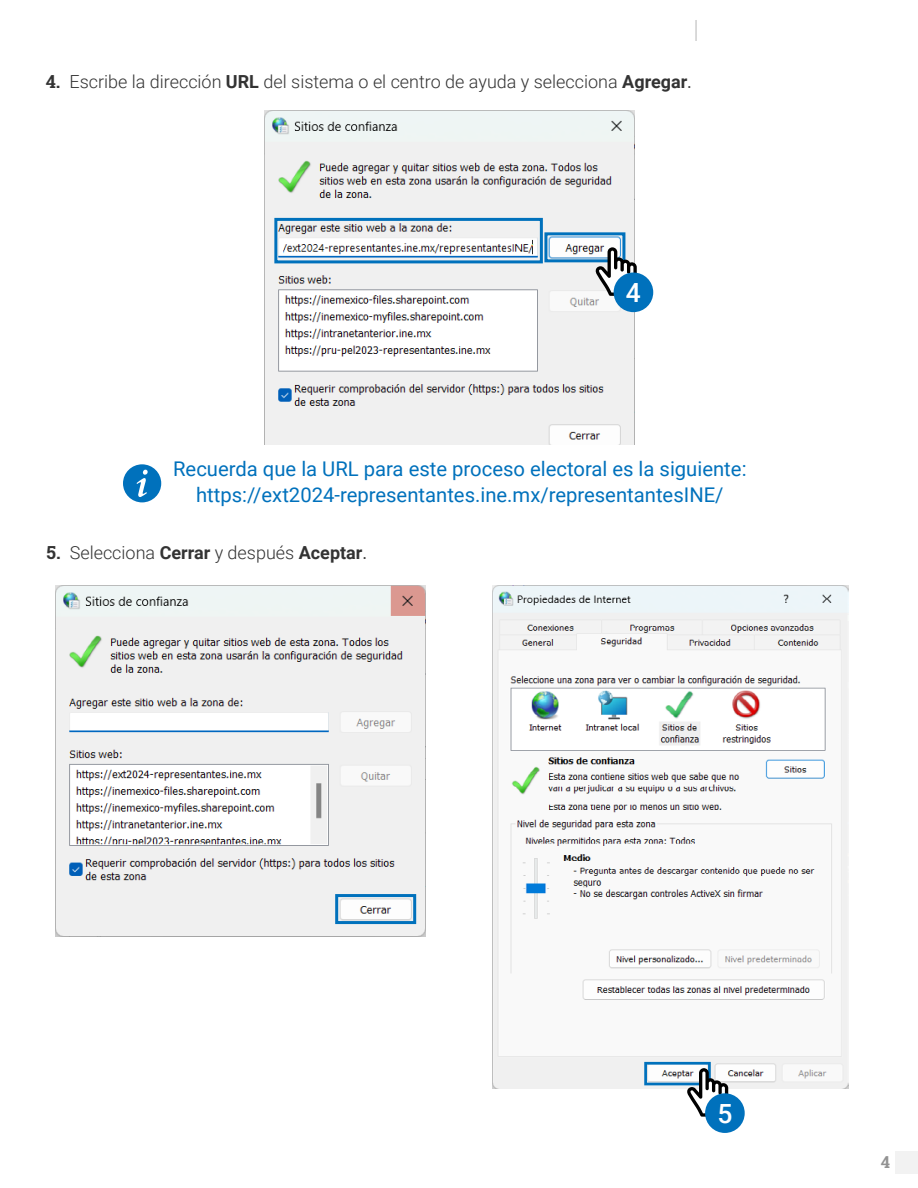
<style>
.page{position:relative;width:918px;height:1188px;background:#fff}
.page>*{position:absolute;margin:0;border:0;box-sizing:border-box;transform-origin:0 0}
.t1{font:500 26.4px "Roboto";color:#fff}
.t2{font:20.25px "Roboto";color:#0071bc}
.t3{font:300 18px "Roboto";color:#333}
.t4{font:700 16.5px "Roboto Slab";color:#929292}
.s1{font-family:"Roboto Slab";font-weight:700}
.s2{font-weight:700}
.s3{font-weight:400}
</style>
<div class="page">
<svg style="left:696px;top:20px;width:1px;height:21px"></svg>
<div style="left:896px;top:1151px;width:22px;height:23px;background:#f2f2f2"></div>
<img style="left:492px;top:585px;width:357px;height:504px">
<img style="left:56px;top:585px;width:369px;height:352px">
<div style="left:335px;top:894px;width:81px;height:30px;border:3px solid #0071bc"></div>
<div style="left:644px;top:1062px;width:67px;height:23px;border:3px solid #0071bc"></div>
<svg style="left:687px;top:1068px;width:41px;height:49px"></svg>
<div style="left:705px;top:1093px;width:40px;height:40px;background:#0071bc;border-radius:50%"></div>
<svg style="left:123px;top:464px;width:38px;height:38px"></svg>
<img style="left:265px;top:111px;width:370px;height:334px">
<div style="left:544px;top:232px;width:81px;height:30px;border:3px solid #0071bc"></div>
<div style="left:274px;top:218px;width:269px;height:45px;border:3px solid #0071bc"></div>
<svg style="left:596px;top:247px;width:41px;height:49px"></svg>
<div style="left:614px;top:273px;width:39px;height:39px;background:#0071bc;border-radius:50%"></div>
<p class="t3" style="left:46px;top:69px;width:648px"><span class="s1">4.</span> Escribe la dirección <span class="s2">URL</span> del sistema o el centro de ayuda y selecciona <span class="s2">Agregar</span><span class="s3">.</span></p>
<h1 class="t1" style="left:626px;top:274px;width:17px">4</h1>
<p class="t2" style="left:173px;top:454px;width:575px">Recuerda que la URL para este proceso electoral es la siguiente:</p>
<p class="t2" style="left:196px;top:481px;width:529px">https://ext2024-representantes.ine.mx/representantesINE/</p>
<p class="t3" style="left:47px;top:540px;width:322px"><span class="s1">5.</span> Selecciona <span class="s2">Cerrar</span> y después <span class="s2">Aceptar</span><span class="s3">.</span></p>
<h1 class="t1" style="left:717px;top:1095px;width:17px">5</h1>
<p class="t4" style="left:881px;top:1150px;width:11px">4</p>
</div>
